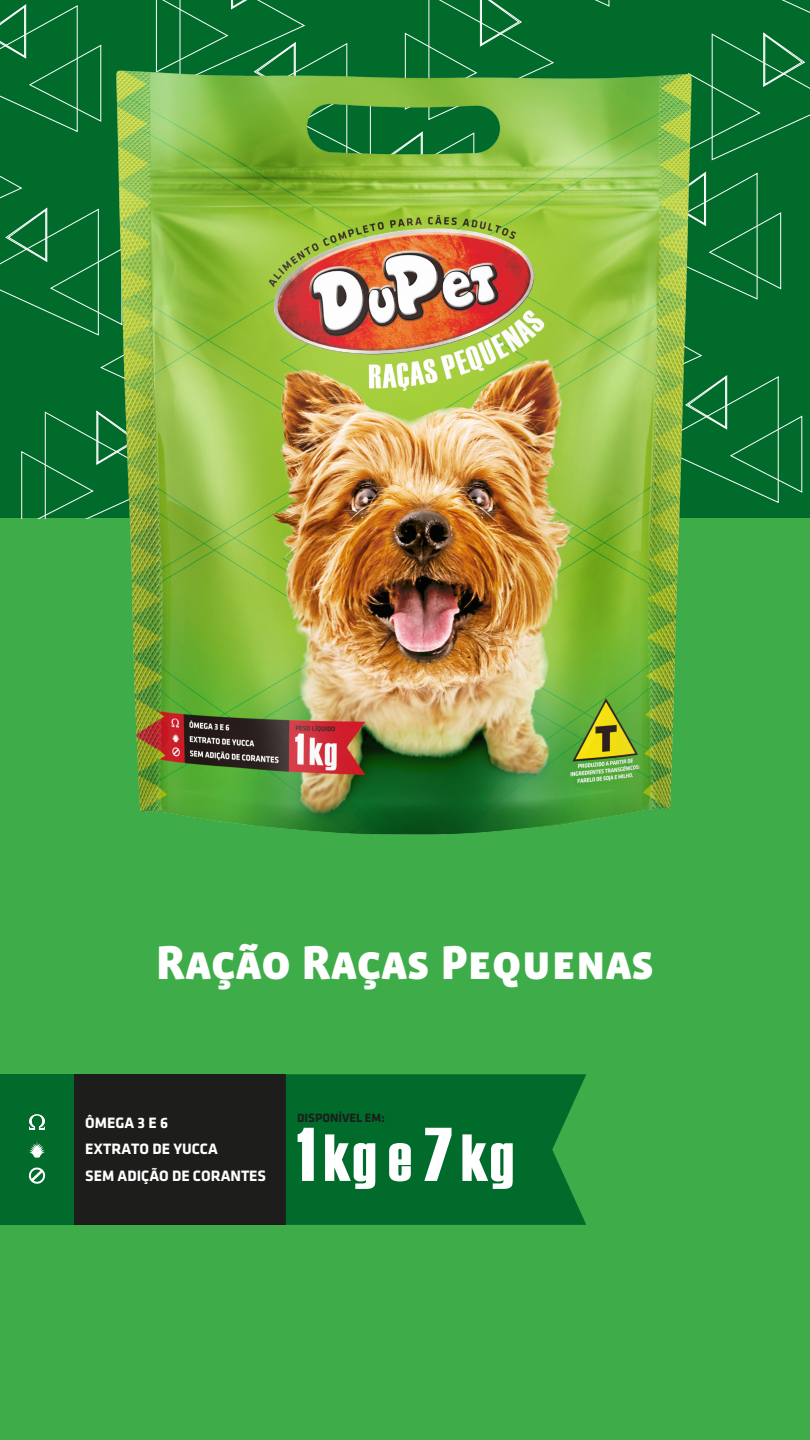
<style>
.page{position:relative;width:810px;height:1440px;background:#fff}
.page>*{position:absolute;margin:0;border:0;box-sizing:border-box;transform-origin:0 0}
.t1{font:66.45px "Haettenschweiler";color:#fff}
.t2{font:48.75px "Vista Sans SC Black";color:#fff}
.t3{font:700 15.6px "Klavika";color:#fff}
.t4{font:700 12.45px "Klavika";color:#1d1d1b}
.s1{font-size:75.97px}
</style>
<div class="page">
<div style="left:0;top:518px;width:810px;height:922px;background:#3ead49"></div>
<img style="left:0;top:0;width:810px;height:835px">
<div style="left:74px;top:1074px;width:212px;height:151px;background:#1d1d1b"></div>
<svg style="left:286px;top:1074px;width:300px;height:151px;background:#036e2b"></svg>
<div style="left:0;top:1074px;width:74px;height:151px;background:#006b2a"></div>
<svg style="left:29px;top:1114px;width:16px;height:16px"></svg>
<svg style="left:28px;top:1167px;width:18px;height:17px"></svg>
<svg style="left:29px;top:1142px;width:16px;height:16px"></svg>
<h2 class="t2" style="left:156px;top:938px;width:500px">Ração Raças Pequenas</h2>
<p class="t3" style="left:85px;top:1115px;width:84px">ÔMEGA 3 E 6</p>
<p class="t3" style="left:85px;top:1167px;width:182px">SEM ADIÇÃO DE CORANTES</p>
<p class="t3" style="left:85px;top:1141px;width:134px">EXTRATO DE YUCCA</p>
<p class="t4" style="left:297px;top:1111px;width:89px">DISPONÍVEL EM:</p>
<h1 class="t1" style="left:296px;top:1120px;width:219px"><span class="s1">1</span>kg e <span class="s1">7</span>kg</h1>
</div>
